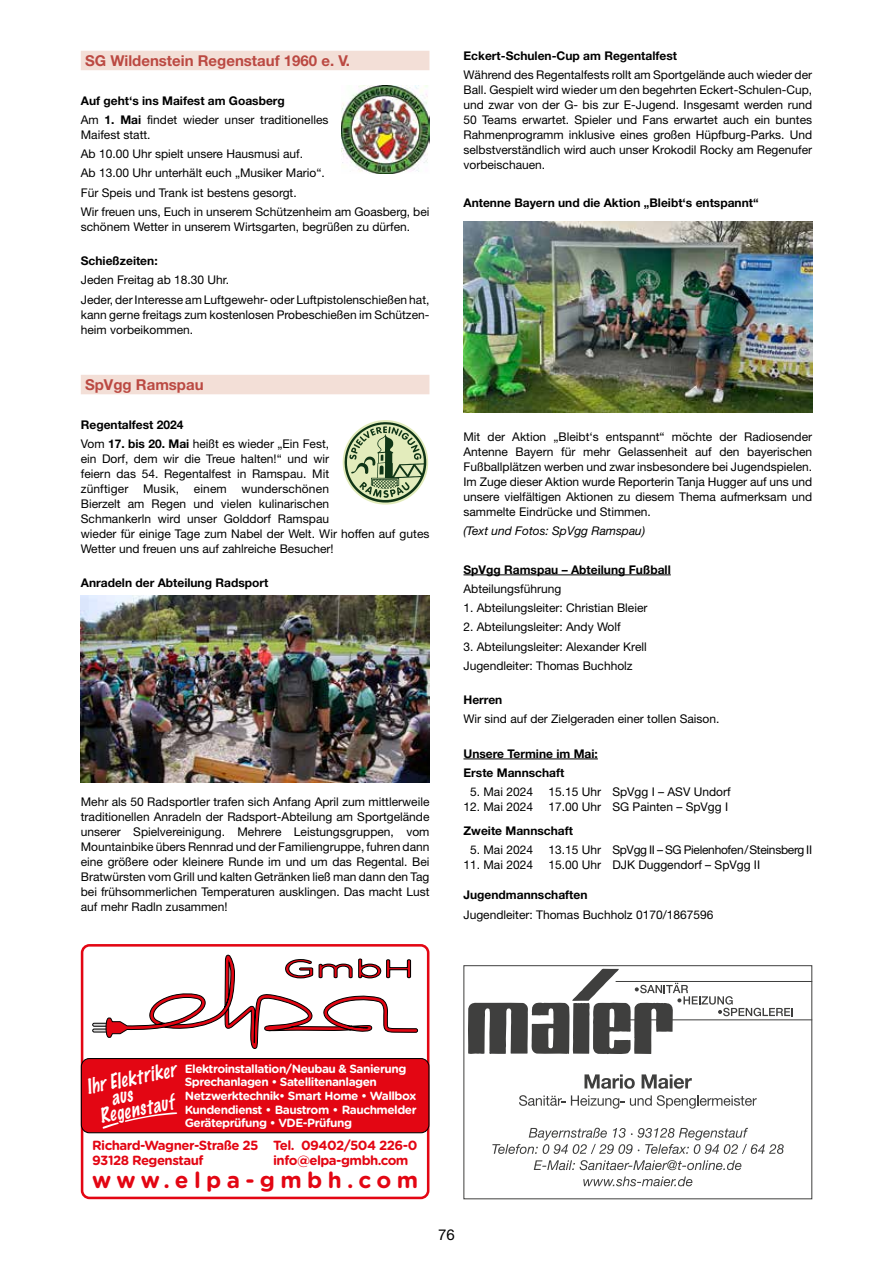
<style>
.page{position:relative;width:893px;height:1263px;background:#fff}
.page>*{position:absolute;margin:0;border:0;box-sizing:border-box;transform-origin:0 0}
.t1{font:700 22.5px "Gotham Rounded";letter-spacing:.24em;color:#e30613}
.t2{font:italic 100 18.75px "Marker Felt";color:#fff;scale:.88 1}
.t3{font:700 15px "Helvetica Neue LT Pro";color:#bb4942}
.t4{font:15px "Helvetica Neue LT Pro";color:#000}
.t5{font:700 13.2px/15px "Gotham Rounded";letter-spacing:-.04em;color:#e30613}
.t6{font:12px/15px "Helvetica Neue LT Pro";color:#000}
.t7{font:700 12px/19.2px "Helvetica Neue LT Pro";color:#000}
.t8{font:12px "Helvetica Neue LT Pro";letter-spacing:-.025em;color:#000}
.t9{font:italic 12px "Helvetica Neue LT Pro";color:#000}
.t10{font:700 11.85px/13.6px "Gotham Rounded";letter-spacing:-.04em;color:#fff}
.s1{font-weight:400}
</style>
<div class="page">
<div style="left:81px;top:51px;width:348px;height:19px;background:#f3dfd7"></div>
<div style="left:81px;top:375px;width:348px;height:19px;background:#f3dfd7"></div>
<img style="left:341px;top:85px;width:88px;height:88px">
<svg style="left:343px;top:420px;width:85px;height:85px"></svg>
<svg style="left:345px;top:422px;width:81px;height:80px;background:#a9b996"></svg>
<img style="left:81px;top:595px;width:348px;height:187px">
<hr style="left:463px;top:575px;width:208px;height:1px;background:#000">
<hr style="left:463px;top:759px;width:135px;height:1px;background:#000">
<img style="left:463px;top:221px;width:349px;height:191px">
<div style="left:81px;top:944px;width:348px;height:255px;border:3px solid #e30613;border-radius:7px"></div>
<div style="left:92px;top:1028px;width:20px;height:4px;border:1px solid #000"></div>
<div style="left:92px;top:1023px;width:20px;height:4px;border:1px solid #000"></div>
<div style="left:81px;top:1058px;width:348px;height:75px;background:#e30613;border-radius:8px"></div>
<svg style="left:468px;top:969px;width:325px;height:85px"></svg>
<svg style="left:584px;top:1074px;width:51px;height:15px"></svg>
<svg style="left:642px;top:1074px;width:50px;height:15px"></svg>
<svg style="left:519px;top:1095px;width:238px;height:13px"></svg>
<svg style="left:492px;top:1128px;width:292px;height:26px"></svg>
<svg style="left:534px;top:1160px;width:207px;height:10px"></svg>
<svg style="left:583px;top:1176px;width:109px;height:10px"></svg>
<hr style="left:616px;top:1019px;width:196px;height:1px;background:#3f3f3e">
<hr style="left:616px;top:981px;width:196px;height:1px;background:#3f3f3e">
<div style="left:463px;top:965px;width:349px;height:234px;border:1px solid #3f3f3e"></div>
<svg style="left:102px;top:955px;width:317px;height:179px"></svg>
<p class="t3" style="left:85px;top:51px;width:267px">SG Wildenstein Regenstauf 1960 e. V.</p>
<p class="t7" style="left:81px;top:90px;width:249px">Auf geht‘s ins Maifest am Goasberg<br><span class="s1">Am</span> 1. Mai <span class="s1">findet wieder unser traditionelles</span></p>
<p class="t6" style="left:81px;top:125px;width:350px;line-height:19.2px">Maifest statt.<br>Ab 10.00 Uhr spielt unsere Hausmusi auf.<br>Ab 13.00 Uhr unterhält euch „Musiker Mario“.<br>Für Speis und Trank ist bestens gesorgt.<br>Wir freuen uns, Euch in unserem Schützenheim am Goasberg, bei</p>
<p class="t6" style="left:81px;top:219px;width:331px">schönem Wetter in unserem Wirtsgarten, begrüßen zu dürfen.</p>
<p class="t7" style="left:81px;top:251px;width:78px">Schießzeiten:</p>
<p class="t6" style="left:81px;top:270px;width:350px;line-height:19.2px">Jeden Freitag ab 18.30 Uhr.<br>Jeder, der Interesse am Luftgewehr- oder Luftpistolenschießen hat,</p>
<p class="t6" style="left:81px;top:306px;width:350px">kann gerne freitags zum kostenlosen Probeschießen im Schützen&shy;heim vorbeikommen.</p>
<p class="t3" style="left:85px;top:375px;width:120px">SpVgg Ramspau</p>
<p class="t7" style="left:81px;top:414px;width:250px">Regentalfest 2024<br><span class="s1">Vom</span> 17. bis 20. Mai <span class="s1">heißt es wieder „Ein Fest,</span></p>
<p class="t6" style="left:81px;top:451px;width:350px">ein Dorf, dem wir die Treue halten!“ und wir<br>feiern das 54. Regentalfest in Ramspau. Mit<br>zünftiger Musik, einem wunderschönen<br>Bierzelt am Regen und vielen kulinarischen<br>Schmankerln wird unser Golddorf Ramspau<br>wieder für einige Tage zum Nabel der Welt. Wir hoffen auf gutes Wetter und freuen uns auf zahlreiche Besucher!</p>
<p class="t7" style="left:81px;top:573px;width:189px">Anradeln der Abteilung Radsport</p>
<p class="t6" style="left:81px;top:793px;width:350px;text-align:justify">Mehr als 50 Radsportler trafen sich Anfang April zum mittlerweile traditionellen Anradeln der Radsport-Abteilung am Sportgelände unserer Spielvereinigung. Mehrere Leistungsgruppen, vom Mountainbike übers Rennrad und der Familiengruppe, fuhren dann eine größere oder kleinere Runde im und um das Regental. Bei Bratwürsten vom Grill und kalten Getränken ließ man dann den Tag bei frühsommerlichen Temperaturen ausklingen. Das macht Lust auf mehr Radln zusammen!</p>
<p class="t7" style="left:463px;top:45px;width:215px">Eckert-Schulen-Cup am Regentalfest</p>
<p class="t6" style="left:463px;top:67px;width:350px;text-align:justify">Während des Regentalfests rollt am Sportgelände auch wieder der Ball. Gespielt wird wieder um den begehrten Eckert-Schulen-Cup, und zwar von der G- bis zur E-Jugend. Insgesamt werden rund 50 Teams erwartet. Spieler und Fans erwartet auch ein buntes Rahmenprogramm inklusive eines großen Hüpfburg-Parks. Und selbstverständlich wird auch unser Krokodil Rocky am Regenufer vorbeischauen.</p>
<p class="t7" style="left:463px;top:193px;width:297px">Antenne Bayern und die Aktion „Bleibt‘s entspannt“</p>
<p class="t6" style="left:463px;top:429px;width:350px;text-align:justify">Mit der Aktion „Bleibt‘s entspannt“ möchte der Radiosender Antenne Bayern für mehr Gelassenheit auf den bayerischen Fußballplätzen werben und zwar insbesondere bei Jugendspielen.<br>Im Zuge dieser Aktion wurde Reporterin Tanja Hugger auf uns und unsere vielfältigen Aktionen zu diesem Thema aufmerksam und sammelte Eindrücke und Stimmen.</p>
<p class="t9" style="left:463px;top:523px;width:183px">(Text und Fotos: SpVgg Ramspau)</p>
<p class="t7" style="left:463px;top:559px;width:209px">SpVgg Ramspau – Abteilung Fußball</p>
<p class="t6" style="left:463px;top:581px;width:99px">Abteilungsführung</p>
<p class="t6" style="left:463px;top:600px;width:186px">1. Abteilungsleiter: Christian Bleier</p>
<p class="t6" style="left:463px;top:619px;width:159px">2. Abteilungsleiter: Andy Wolf</p>
<p class="t6" style="left:463px;top:636px;width:185px;line-height:19.2px">3. Abteilungsleiter: Alexander Krell<br>Jugendleiter: Thomas Buchholz</p>
<p class="t7" style="left:463px;top:690px;width:40px">Herren</p>
<p class="t6" style="left:463px;top:711px;width:258px">Wir sind auf der Zielgeraden einer tollen Saison.</p>
<p class="t7" style="left:463px;top:743px;width:136px">Unsere Termine im Mai:<br>Erste Mannschaft</p>
<p class="t6" style="left:470px;top:784px;width:64px">5. Mai 2024</p>
<p class="t6" style="left:549px;top:784px;width:184px">15.15 Uhr SpVgg I – ASV Undorf</p>
<p class="t6" style="left:463px;top:799px;width:71px">12. Mai 2024</p>
<p class="t6" style="left:549px;top:799px;width:181px">17.00 Uhr SG Painten – SpVgg I</p>
<p class="t7" style="left:463px;top:821px;width:111px">Zweite Mannschaft</p>
<p class="t6" style="left:470px;top:842px;width:64px">5. Mai 2024</p>
<p class="t8" style="left:549px;top:843px;width:265px">13.15 Uhr SpVgg II – SG Pielenhofen/Steinsberg II</p>
<p class="t6" style="left:463px;top:857px;width:71px">11. Mai 2024</p>
<p class="t6" style="left:549px;top:857px;width:213px">15.00 Uhr DJK Duggendorf – SpVgg II</p>
<p class="t7" style="left:463px;top:885px;width:126px">Jugendmannschaften</p>
<p class="t6" style="left:463px;top:907px;width:251px">Jugendleiter: Thomas Buchholz 0170/1867596</p>
<p class="t10" style="left:185px;top:1061px;width:233px">Elektroinstallation/Neubau &amp; Sanierung Sprechanlagen • Satellitenanlagen Netzwerktechnik• Smart Home • Wallbox Kundendienst • Baustrom • Rauchmelder Geräteprüfung • VDE-Prüfung</p>
<h2 class="t2" style="left:84px;top:1072px;width:104px;rotate:-11deg">Ihr Elektriker</h2>
<h2 class="t2" style="left:97px;top:1101px;width:87px;rotate:-11deg">Regenstauf</h2>
<p class="t5" style="left:92px;top:1137px;width:168px">Richard-Wagner-Straße 25<br>93128 Regenstauf</p>
<p class="t5" style="left:273px;top:1137px;width:146px">Tel. 09402/504 226-0 info@elpa-gmbh.com</p>
<h1 class="t1" style="left:92px;top:1163px;width:327px">www.elpa-gmbh.com</h1>
<p class="t4" style="left:438px;top:1226px;width:18px">76</p>
</div>
